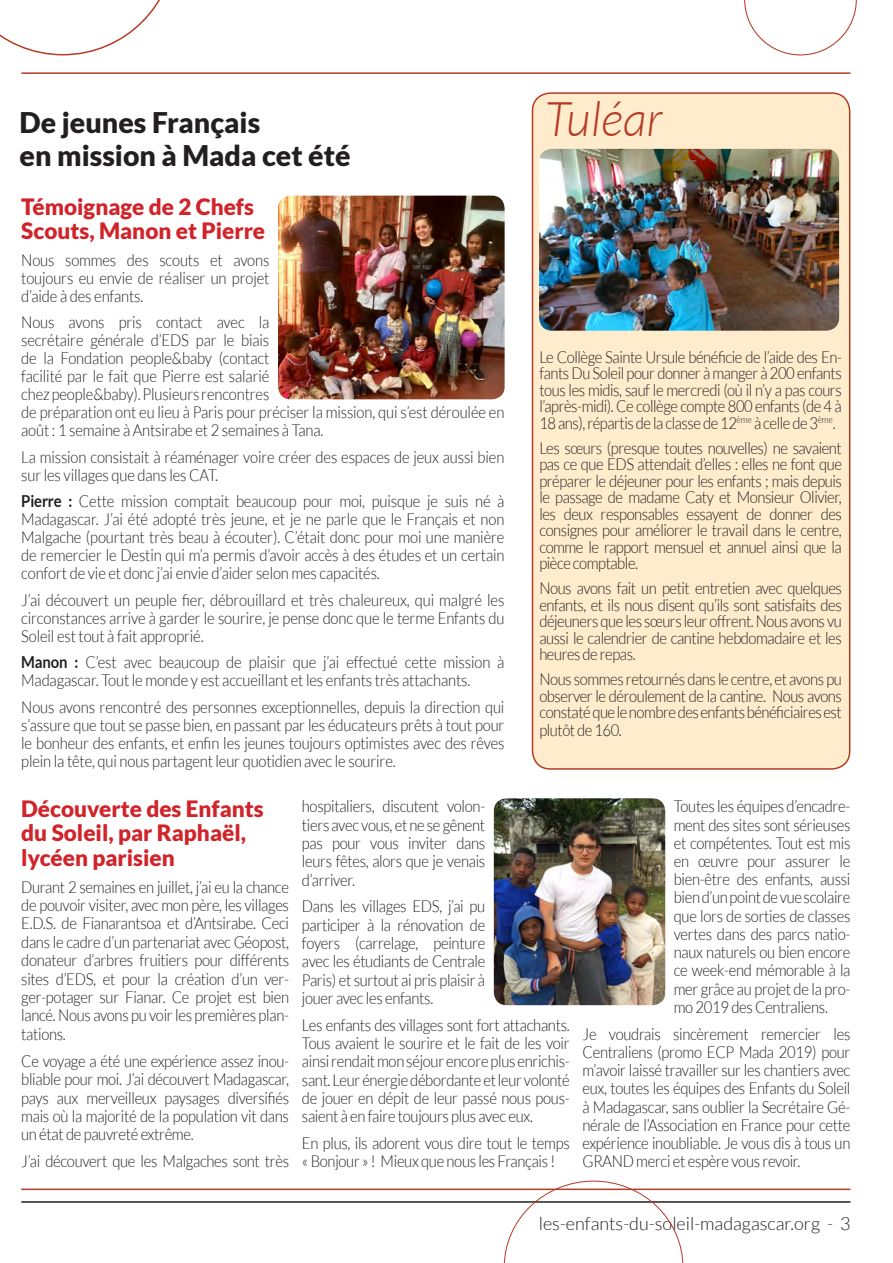
<style>
.page{position:relative;width:893px;height:1263px;background:#fff}
.page>*{position:absolute;margin:0;border:0;box-sizing:border-box;transform-origin:0 0}
.t1{font:italic 300 48px "Lato";color:#b73a25}
.t2{font:900 28.5px/33px "Lato";color:#231f20}
.t3{font:900 22.5px/24.5px "Lato";color:#d1232a}
.t4{font:300 18px "Lato";color:#231f20}
.t5{font:300 16.5px/18.3px "Lato";letter-spacing:-.02em;color:#231f20;text-align:justify;scale:.9 1}
.s1{font-weight:700}
</style>
<div class="page">
<hr style="left:21px;top:72px;width:829px;height:2px;background:#b73a25">
<svg style="left:0;top:0;width:160px;height:55px"></svg>
<svg style="left:744px;top:0;width:113px;height:55px"></svg>
<hr style="left:21px;top:1201px;width:829px;height:2px;background:#231f20">
<svg style="left:504px;top:1181px;width:179px;height:82px"></svg>
<hr style="left:21px;top:1188px;width:829px;height:2px;background:#b73a25">
<div style="left:532px;top:93px;width:318px;height:676px;background:#feeccc;border-radius:18px"></div>
<div style="left:532px;top:92px;width:318px;height:678px;border:2px solid #b73a25;border-radius:18px"></div>
<img style="left:539px;top:149px;width:300px;height:182px">
<img style="left:278px;top:196px;width:227px;height:203px">
<img style="left:494px;top:798px;width:171px;height:207px">
<p class="t2" style="left:20px;top:106px;width:332px">De jeunes Français<br>en mission à Mada cet été</p>
<p class="t1" style="left:544px;top:93px;width:120px">Tuléar</p>
<p class="t3" style="left:21px;top:194px;width:245px;line-height:24px">Témoignage de 2 Chefs<br>Scouts, Manon et Pierre</p>
<p class="t5" style="left:21px;top:251px;width:277px">Nous sommes des scouts et avons toujours eu envie de réaliser un projet d’aide à des enfants.</p>
<p class="t5" style="left:21px;top:313px;width:538px;text-align:left">Nous avons pris contact avec la<br>secrétaire générale d’EDS par le biais<br>de la Fondation people&amp;baby (contact<br>facilité par le fait que Pierre est salarié<br>chez people&amp;baby). Plusieurs rencontres<br>de préparation ont eu lieu à Paris pour préciser la mission, qui s’est déroulée en août : 1 semaine à Antsirabe et 2 semaines à Tana.</p>
<p class="t5" style="left:21px;top:448px;width:538px">La mission consistait à réaménager voire créer des espaces de jeux aussi bien sur les villages que dans les CAT.</p>
<p class="t5" style="left:21px;top:492px;width:538px"><span class="s1">Pierre :</span> Cette mission comptait beaucoup pour moi, puisque je suis né à Madagascar. J’ai été adopté très jeune, et je ne parle que le Français et non Malgache (pourtant très beau à écouter). C’était donc pour moi une manière de remercier le Destin qui m’a permis d’avoir accès à des études et un certain confort de vie et donc j’ai envie d’aider selon mes capacités.</p>
<p class="t5" style="left:21px;top:591px;width:538px">J’ai découvert un peuple fier, débrouillard et très chaleureux, qui malgré les circonstances arrive à garder le sourire, je pense donc que le terme Enfants du Soleil est tout à fait approprié.</p>
<p class="t5" style="left:21px;top:653px;width:538px"><span class="s1">Manon :</span> C’est avec beaucoup de plaisir que j’ai effectué cette mission à<br>Madagascar. Tout le monde y est accueillant et les enfants très attachants.</p>
<p class="t5" style="left:21px;top:698px;width:538px">Nous avons rencontré des personnes exceptionnelles, depuis la direction qui s’assure que tout se passe bien, en passant par les éducateurs prêts à tout pour le bonheur des enfants, et enfin les jeunes toujours optimistes avec des rêves plein la tête, qui nous partagent leur quotidien avec le sourire.</p>
<p class="t3" style="left:21px;top:796px;width:244px">Découverte des Enfants du Soleil, par Raphaël, lycéen parisien</p>
<p class="t5" style="left:21px;top:877px;width:299px">Durant 2 semaines en juillet, j’ai eu la chance de pouvoir visiter, avec mon père, les villages E.D.S. de Fianarantsoa et d’Antsirabe. Ceci dans le cadre d’un partenariat avec Géopost, donateur d’arbres fruitiers pour différents sites d’EDS, et pour la création d’un ver&shy;ger-potager sur Fianar. Ce projet est bien lancé. Nous avons pu voir les premières plan&shy;tations.</p>
<p class="t5" style="left:21px;top:1052px;width:299px">Ce voyage a été une expérience assez inou&shy;bliable pour moi. J’ai découvert Madagascar, pays aux merveilleux paysages diversifiés mais où la majorité de la population vit dans un état de pauvreté extrême.</p>
<p class="t5" style="left:21px;top:1152px;width:299px">J’ai découvert que les Malgaches sont très</p>
<p class="t5" style="left:539px;top:348px;width:338px;line-height:16.5px">Le Collège Sainte Ursule bénéficie de l’aide des En&shy;fants Du Soleil pour donner à manger à 200 enfants tous les midis, sauf le mercredi (où il n’y a pas cours l’après-midi). Ce collège compte 800 enfants (de 4 à 18 ans), répartis de la classe de 12<sup>ème</sup> à celle de 3<sup>ème</sup>.</p>
<p class="t5" style="left:539px;top:439px;width:338px;line-height:16.5px">Les sœurs (presque toutes nouvelles) ne savaient pas ce que EDS attendait d’elles : elles ne font que préparer le déjeuner pour les enfants ; mais depuis le passage de madame Caty et Monsieur Olivier, les deux responsables essayent de donner des consignes pour améliorer le travail dans le centre, comme le rapport mensuel et annuel ainsi que la pièce comptable.</p>
<p class="t5" style="left:539px;top:580px;width:338px;line-height:16.5px">Nous avons fait un petit entretien avec quelques enfants, et ils nous disent qu’ils sont satisfaits des déjeuners que les sœurs leur offrent. Nous avons vu aussi le calendrier de cantine hebdomadaire et les heures de repas.</p>
<p class="t5" style="left:539px;top:671px;width:338px;line-height:16.5px">Nous sommes retournés dans le centre, et avons pu observer le déroulement de la cantine. Nous avons constaté que le nombre des enfants bénéficiaires est</p>
<p class="t5" style="left:539px;top:721px;width:93px">plutôt de 160.</p>
<p class="t5" style="left:674px;top:797px;width:198px">Toutes les équipes d’encadre&shy;ment des sites sont sérieuses et compétentes. Tout est mis en œuvre pour assurer le bien-être des enfants, aussi bien d’un point de vue scolaire que lors de sorties de classes vertes dans des parcs natio&shy;naux naturels ou bien encore ce week-end mémorable à la mer grâce au projet de la pro&shy;mo 2019 des Centraliens.</p>
<p class="t5" style="left:583px;top:1024px;width:299px">Je voudrais sincèrement remercier les Centraliens (promo ECP Mada 2019) pour m’avoir laissé travailler sur les chantiers avec eux, toutes les équipes des Enfants du Soleil à Madagascar, sans oublier la Secrétaire Gé&shy;nérale de l’Association en France pour cette expérience inoubliable. Je vous dis à tous un GRAND merci et espère vous revoir.</p>
<p class="t5" style="left:302px;top:797px;width:205px">hospitaliers, discutent volon&shy;tiers avec vous, et ne se gênent pas pour vous inviter dans leurs fêtes, alors que je venais d’arriver.</p>
<p class="t5" style="left:302px;top:897px;width:205px">Dans les villages EDS, j’ai pu participer à la rénovation de foyers (carrelage, peinture avec les étudiants de Centrale Paris) et surtout ai pris plaisir à jouer avec les enfants.</p>
<p class="t5" style="left:302px;top:1016px;width:299px">Les enfants des villages sont fort attachants.<br>Tous avaient le sourire et le fait de les voir ainsi rendait mon séjour encore plus enrichis&shy;sant. Leur énergie débordante et leur volonté de jouer en dépit de leur passé nous pous&shy;saient à en faire toujours plus avec eux.</p>
<p class="t5" style="left:302px;top:1134px;width:299px">En plus, ils adorent vous dire tout le temps « Bonjour » ! Mieux que nous les Français !</p>
<p class="t4" style="left:539px;top:1214px;width:313px">les-enfants-du-soleil-madagascar.org - 3</p>
</div>
